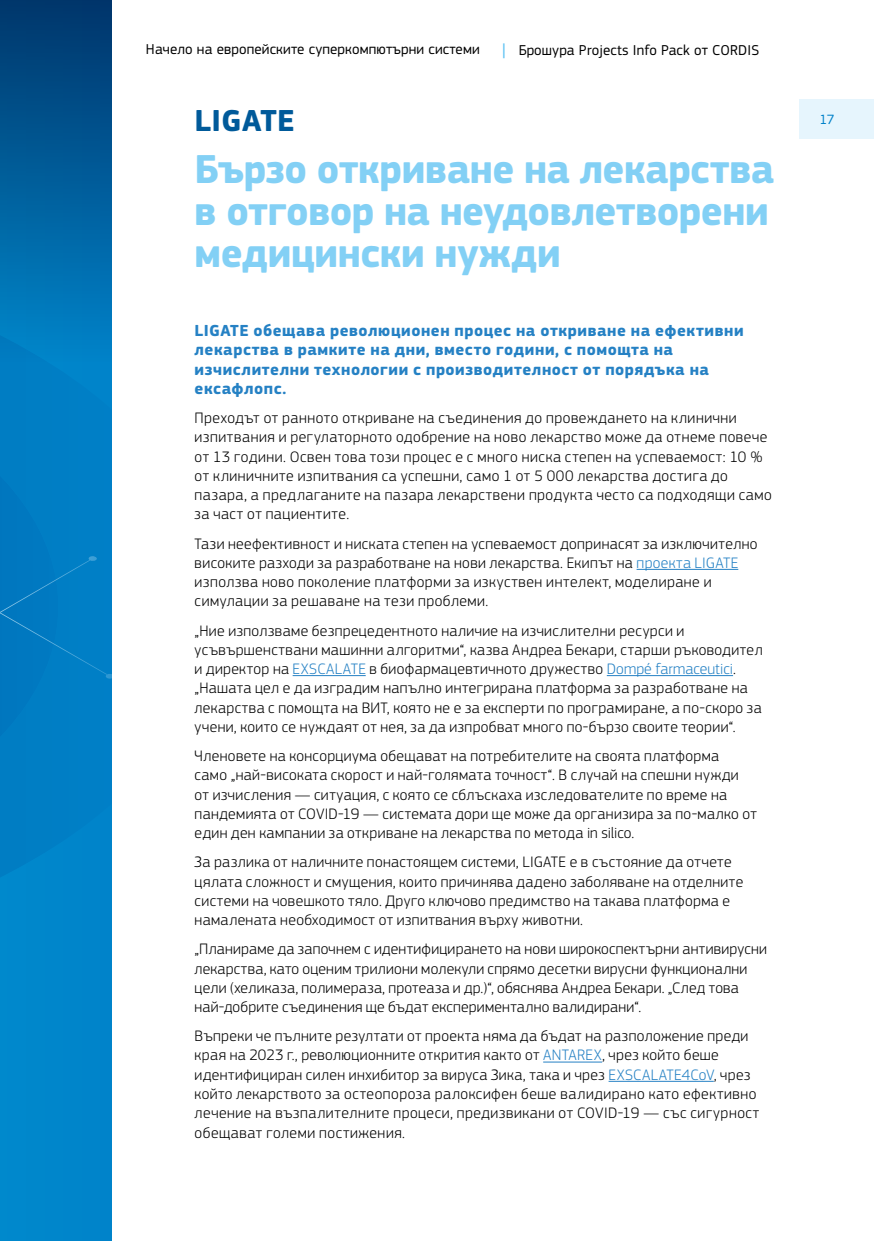
<style>
.page{position:relative;width:874px;height:1241px;background:#fff}
.page>*{position:absolute;margin:0;border:0;box-sizing:border-box;transform-origin:0 0}
._01-Title-Line_2{font:700 42px/42px "EC Square Sans Pro";letter-spacing:-.01em;color:#83d0f5}
._01-Title-Line_1{font:700 31.5px "EC Square Sans Pro";letter-spacing:.015em;color:#005a9a}
._00-Introduction{font:700 16.62px/19.2px "EC Square Sans Pro";letter-spacing:.03em;color:#2581c4}
._00-Body_dark{font:300 15.75px/19.2px "EC Square Sans Pro";letter-spacing:.025em;color:#000}
.t1{font:14.88px "EC Square Sans Pro";letter-spacing:.01em;color:#000}
.t2{font:14px "EC Square Sans Pro";color:#0081c9}
.s1{color:#2581c4}
</style>
<div class="page">
<div style="left:0;top:0;width:112px;height:1240px;background:#0084ca"></div>
<svg style="left:0;top:476px;width:112px;height:261px"></svg>
<div style="left:0;top:0;width:112px;height:372px;background:linear-gradient(to bottom,#00366b,#0086cb)"></div>
<hr style="left:636px;top:569px;width:102px;height:1px;background:#2581c4">
<hr style="left:292px;top:675px;width:73px;height:1px;background:#2581c4">
<hr style="left:606px;top:675px;width:126px;height:1px;background:#2581c4">
<hr style="left:543px;top:1061px;width:59px;height:1px;background:#2581c4">
<hr style="left:608px;top:1080px;width:105px;height:1px;background:#2581c4">
<svg style="left:502px;top:43px;width:2px;height:15px"></svg>
<div style="left:799px;top:99px;width:74px;height:40px;background:#e6f5fd"></div>
<p class="t1" style="left:146px;top:41px;width:335px">Начело на европейските суперкомпютърни системи</p>
<p class="t1" style="left:518px;top:41px;width:242px">Брошура Projects Info Pack от CORDIS</p>
<p class="_01-Title-Line_1" style="left:194px;top:102px;width:102px">LIGATE</p>
<p class="_01-Title-Line_2" style="left:194px;top:149px;width:581px">Бързо откриване на лекарства в отговор на неудовлетворени медицински нужди</p>
<p class="_00-Introduction" style="left:194px;top:321px;width:550px">LIGATE обещава революционен процес на откриване на ефективни лекарства в рамките на дни, вместо години, с помощта на изчислителни технологии с производителност от порядъка на ексафлопс.</p>
<p class="_00-Body_dark" style="left:194px;top:408px;width:578px">Преходът от ранното откриване на съединения до провеждането на клинични изпитвания и регулаторното одобрение на ново лекарство може да отнеме повече от 13 години. Освен това този процес е с много ниска степен на успеваемост: 10 % от клиничните изпитвания са успешни, само 1 от 5 000 лекарства достига до пазара, а предлаганите на пазара лекарствени продукта често са подходящи само за част от пациентите.</p>
<p class="_00-Body_dark" style="left:194px;top:533px;width:564px">Тази неефективност и ниската степен на успеваемост допринасят за изключително високите разходи за разработване на нови лекарства. Екипът на <span class="s1">проекта LIGATE </span>използва ново поколение платформи за изкуствен интелект, моделиране и симулации за решаване на тези проблеми.</p>
<p class="_00-Body_dark" style="left:194px;top:620px;width:569px">„Ние използваме безпрецедентното наличие на изчислителни ресурси и усъвършенствани машинни алгоритми“, казва Андреа Бекари, старши ръководител и директор на <span class="s1">EXSCALATE</span> в биофармацевтичното дружество <span class="s1">Dompé farmaceutici</span>. „Нашата цел е да изградим напълно интегрирана платформа за разработване на лекарства с помощта на ВИТ, която не е за експерти по програмиране, а по-скоро за учени, които се нуждаят от нея, за да изпробват много по-бързо своите теории“.</p>
<p class="_00-Body_dark" style="left:194px;top:746px;width:563px">Членовете на консорциума обещават на потребителите на своята платформа<br>само „най-високата скорост и най-голямата точност“. В случай на спешни нужди от изчисления — ситуация, с която се сблъскаха изследователите по време на пандемията от COVID-19 — системата дори ще може да организира за по-малко от един ден кампании за откриване на лекарства по метода in silico.</p>
<p class="_00-Body_dark" style="left:194px;top:852px;width:550px">За разлика от наличните понастоящем системи, LIGATE е в състояние да отчете цялата сложност и смущения, които причинява дадено заболяване на отделните системи на човешкото тяло. Друго ключово предимство на такава платформа е намалената необходимост от изпитвания върху животни.</p>
<p class="_00-Body_dark" style="left:194px;top:939px;width:573px">„Планираме да започнем с идентифицирането на нови широкоспектърни антивирусни лекарства, като оценим трилиони молекули спрямо десетки вирусни функционални цели (хеликаза, полимераза, протеаза и др.)“, обяснява Андреа Бекари. „След това най-добрите съединения ще бъдат експериментално валидирани“.</p>
<p class="_00-Body_dark" style="left:194px;top:1026px;width:566px">Въпреки че пълните резултати от проекта няма да бъдат на разположение преди края на 2023 г., революционните открития както от <span class="s1">ANTAREX</span>, чрез който беше идентифициран силен инхибитор за вируса Зика, така и чрез <span class="s1">EXSCALATE4CoV</span>, чрез който лекарството за остеопороза ралоксифен беше валидирано като ефективно лечение на възпалителните процеси, предизвикани от COVID-19 — със сигурност обещават големи постижения.</p>
<p class="t2" style="left:819px;top:111px;width:17px">17</p>
</div>
